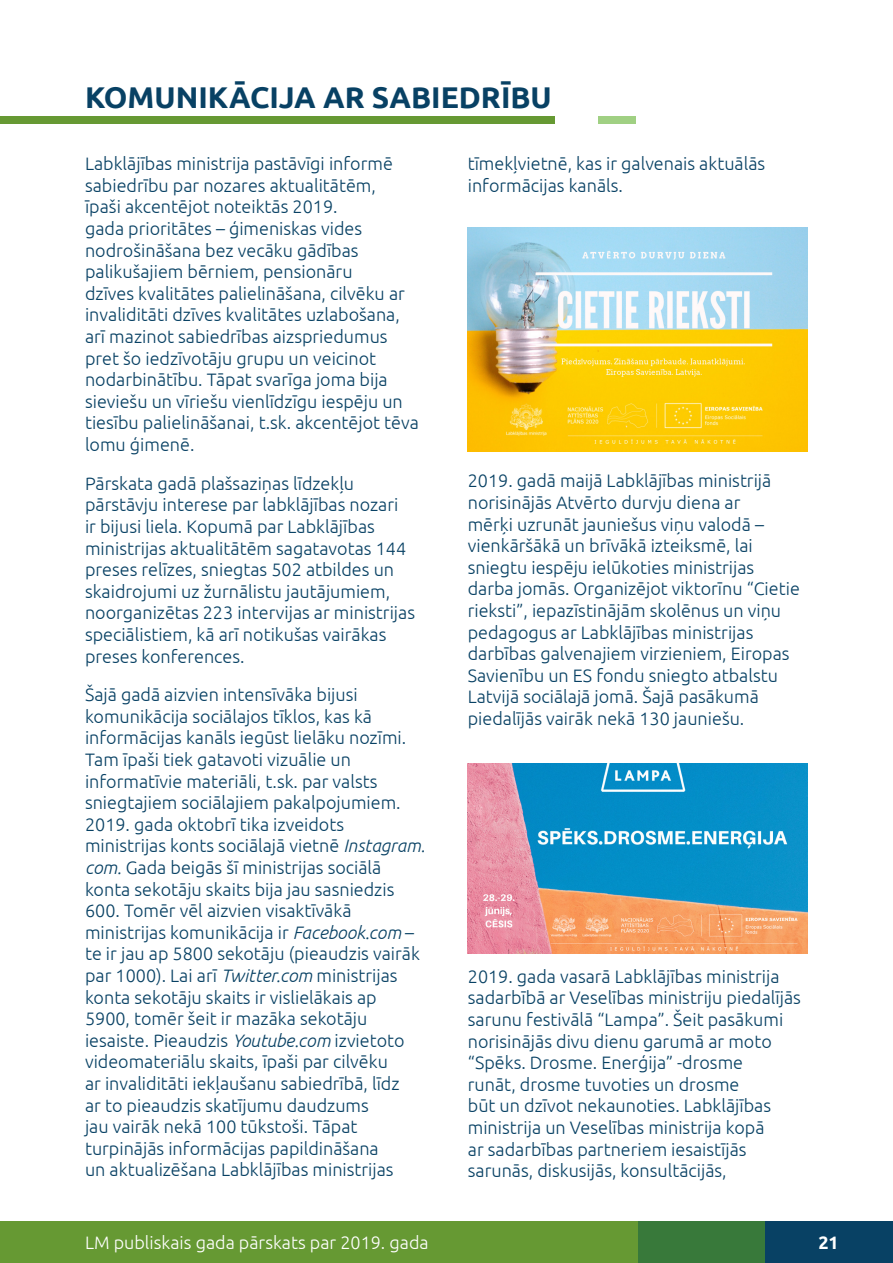
<style>
.page{position:relative;width:893px;height:1263px;background:#fff}
.page>*{position:absolute;margin:0;border:0;box-sizing:border-box;transform-origin:0 0}
.t1{font:700 30px "Ubuntu";color:#084164}
.t2{font:300 18px/21.6px "Ubuntu";color:#084164}
.t3{font:300 18px "Ubuntu";color:#fff}
.t4{font:700 18px "Ubuntu";color:#fff}
.s1{font-style:italic}
</style>
<div class="page">
<div style="left:0;top:1222px;width:892px;height:41px;background:#693"></div>
<div style="left:638px;top:1222px;width:254px;height:41px;background:#38793a"></div>
<div style="left:765px;top:1222px;width:128px;height:41px;background:#084164"></div>
<div style="left:0;top:116px;width:555px;height:7px;background:#693"></div>
<div style="left:598px;top:116px;width:37px;height:7px;background:#a0d083"></div>
<img style="left:468px;top:228px;width:340px;height:224px">
<img style="left:468px;top:763px;width:340px;height:191px">
<h1 class="t1" style="left:85px;top:79px;width:468px">KOMUNIKĀCIJA AR SABIEDRĪBU</h1>
<p class="t2" style="left:85px;top:153px;width:335px">Labklājības ministrija pastāvīgi informē sabiedrību par nozares aktualitātēm,<br>īpaši akcentējot noteiktās 2019.<br>gada prioritātes – ģimeniskas vides nodrošināšana bez vecāku gādības palikušajiem bērniem, pensionāru<br>dzīves kvalitātes palielināšana, cilvēku ar invaliditāti dzīves kvalitātes uzlabošana, arī mazinot sabiedrības aizspriedumus pret šo iedzīvotāju grupu un veicinot nodarbinātību. Tāpat svarīga joma bija sieviešu un vīriešu vienlīdzīgu iespēju un tiesību palielināšanai, t.sk. akcentējot tēva lomu ģimenē.</p>
<p class="t2" style="left:85px;top:472px;width:332px">Pārskata gadā plašsaziņas līdzekļu pārstāvju interese par labklājības nozari<br>ir bijusi liela. Kopumā par Labklājības ministrijas aktualitātēm sagatavotas 144 preses relīzes, sniegtas 502 atbildes un skaidrojumi uz žurnālistu jautājumiem, noorganizētas 223 intervijas ar ministrijas speciālistiem, kā arī notikušas vairākas preses konferences.</p>
<p class="t2" style="left:85px;top:683px;width:342px">Šajā gadā aizvien intensīvāka bijusi komunikācija sociālajos tīklos, kas kā informācijas kanāls iegūst lielāku nozīmi.<br>Tam īpaši tiek gatavoti vizuālie un informatīvie materiāli, t.sk. par valsts sniegtajiem sociālajiem pakalpojumiem.<br>2019. gada oktobrī tika izveidots ministrijas konts sociālajā vietnē <span class="s1">Instagram. com.</span> Gada beigās šī ministrijas sociālā konta sekotāju skaits bija jau sasniedzis 600. Tomēr vēl aizvien visaktīvākā ministrijas komunikācija ir <span class="s1">Facebook.com</span> – te ir jau ap 5800 sekotāju (pieaudzis vairāk par 1000). Lai arī <span class="s1">Twitter.com</span> ministrijas konta sekotāju skaits ir vislielākais ap 5900, tomēr šeit ir mazāka sekotāju iesaiste. Pieaudzis <span class="s1">Youtube.com</span> izvietoto videomateriālu skaits, īpaši par cilvēku<br>ar invaliditāti iekļaušanu sabiedrībā, līdz<br>ar to pieaudzis skatījumu daudzums<br>jau vairāk nekā 100 tūkstoši. Tāpat turpinājās informācijas papildināšana<br>un aktualizēšana Labklājības ministrijas</p>
<p class="t2" style="left:468px;top:153px;width:299px">tīmekļvietnē, kas ir galvenais aktuālās informācijas kanāls.</p>
<p class="t2" style="left:468px;top:470px;width:334px">2019. gadā maijā Labklājības ministrijā norisinājās Atvērto durvju diena ar<br>mērķi uzrunāt jauniešus viņu valodā – vienkāršākā un brīvākā izteiksmē, lai sniegtu iespēju ielūkoties ministrijas darba jomās. Organizējot viktorīnu “Cietie rieksti”, iepazīstinājām skolēnus un viņu pedagogus ar Labklājības ministrijas darbības galvenajiem virzieniem, Eiropas Savienību un ES fondu sniegto atbalstu Latvijā sociālajā jomā. Šajā pasākumā piedalījās vairāk nekā 130 jauniešu.</p>
<p class="t2" style="left:468px;top:965px;width:334px">2019. gada vasarā Labklājības ministrija sadarbībā ar Veselības ministriju piedalījās sarunu festivālā “Lampa”. Šeit pasākumi norisinājās divu dienu garumā ar moto “Spēks. Drosme. Enerģija” -drosme<br>runāt, drosme tuvoties un drosme<br>būt un dzīvot nekaunoties. Labklājības ministrija un Veselības ministrija kopā<br>ar sadarbības partneriem iesaistījās sarunās, diskusijās, konsultācijās,</p>
<p class="t3" style="left:85px;top:1232px;width:345px">LM publiskais gada pārskats par 2019. gada</p>
<p class="t4" style="left:818px;top:1232px;width:22px">21</p>
</div>
